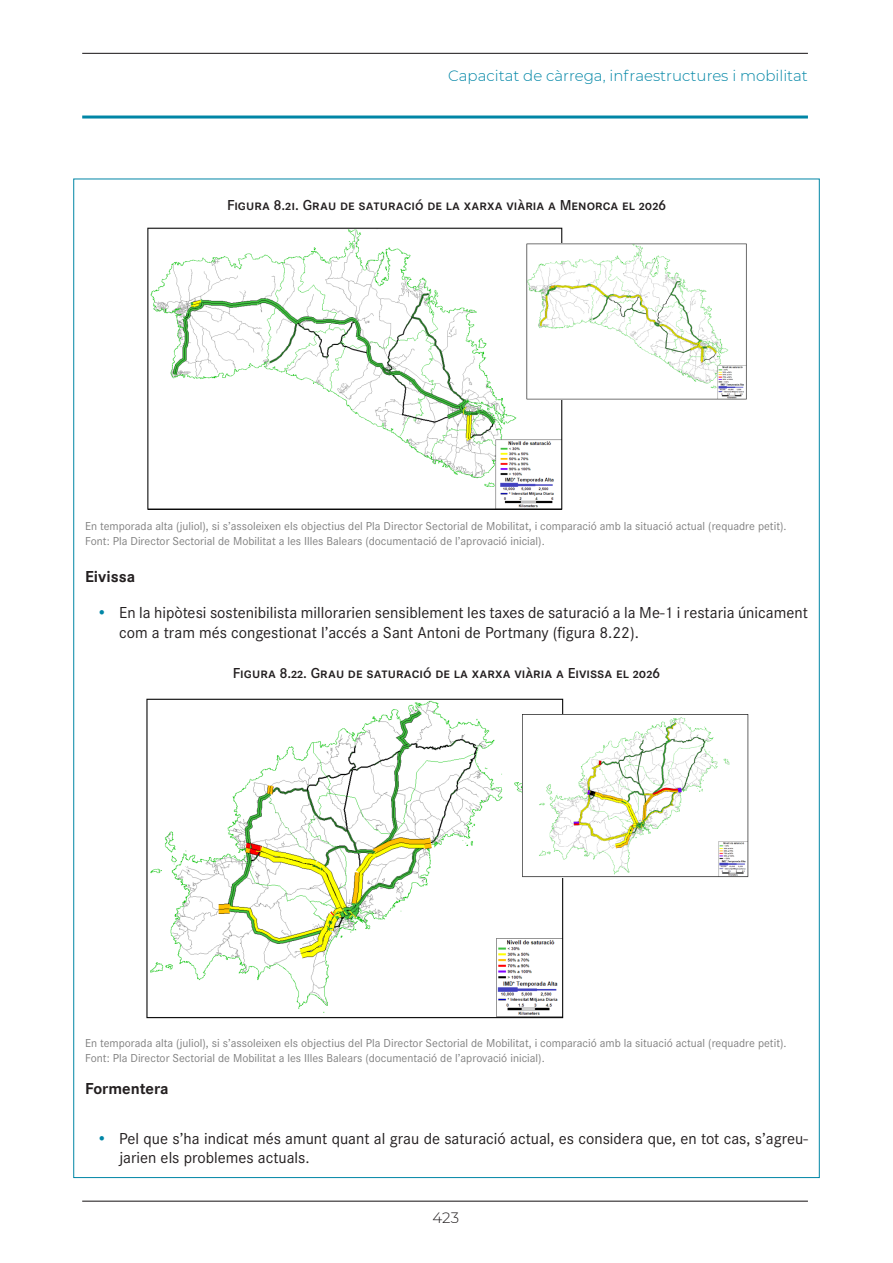
<style>
.page{position:relative;width:893px;height:1263px;background:#fff}
.page>*{position:absolute;margin:0;border:0;box-sizing:border-box;transform-origin:0 0}
.t1{font:16.5px/19.5px "Corporate S";color:#231f20}
.t2{font:700 16.5px "Corporate S";color:#231f20}
.t3{font:600 15px "Corporate SSC";color:#231f20}
.t4{font:300 15px "Montserrat";color:#0086a6}
.t5{font:300 15px "Montserrat";color:#231f20}
.t6{font:12px/15px "Corporate S";color:#808080}
.s1{color:#0086a6}
</style>
<div class="page">
<hr style="left:82px;top:53px;width:726px;height:1px;background:#231f20">
<hr style="left:82px;top:1200px;width:726px;height:2px;background:#231f20">
<hr style="left:82px;top:116px;width:726px;height:3px;background:#0086a6">
<img style="left:147px;top:228px;width:415px;height:282px">
<img style="left:526px;top:244px;width:221px;height:155px">
<img style="left:146px;top:698px;width:419px;height:321px">
<img style="left:522px;top:714px;width:227px;height:163px">
<p class="t4" style="left:448px;top:66px;width:361px">Capacitat de càrrega, infraestructures i mobilitat</p>
<p class="t3" style="left:227px;top:196px;width:440px">Figura 8.21. Grau de saturació de la xarxa viària a Menorca el 2026</p>
<p class="t6" style="left:85px;top:519px;width:703px">En temporada alta (juliol), si s’assoleixen els objectius del Pla Director Sectorial de Mobilitat, i comparació amb la situació actual (requadre petit).<br>Font: Pla Director Sectorial de Mobilitat a les Illes Balears (documentació de l’aprovació inicial).</p>
<h1 class="t2" style="left:85px;top:567px;width:52px">Eivissa</h1>
<h1 class="t1" style="left:119px;top:603px;width:690px;text-indent:-21px"><span class="s1">•</span> En la hipòtesi sostenibilista millorarien sensiblement les taxes de saturació a la Me-1 i restaria únicament com a tram més congestionat l’accés a Sant Antoni de Portmany (figura 8.22).</h1>
<p class="t3" style="left:233px;top:664px;width:428px">Figura 8.22. Grau de saturació de la xarxa viària a Eivissa el 2026</p>
<p class="t6" style="left:85px;top:1036px;width:703px">En temporada alta (juliol), si s’assoleixen els objectius del Pla Director Sectorial de Mobilitat, i comparació amb la situació actual (requadre petit).<br>Font: Pla Director Sectorial de Mobilitat a les Illes Balears (documentació de l’aprovació inicial).</p>
<h1 class="t2" style="left:85px;top:1079px;width:85px">Formentera</h1>
<h1 class="t1" style="left:119px;top:1128px;width:690px;text-indent:-21px"><span class="s1">•</span> Pel que s’ha indicat més amunt quant al grau de saturació actual, es considera que, en tot cas, s’agreu&shy;jarien els problemes actuals.</h1>
<p class="t5" style="left:432px;top:1208px;width:28px">423</p>
</div>
